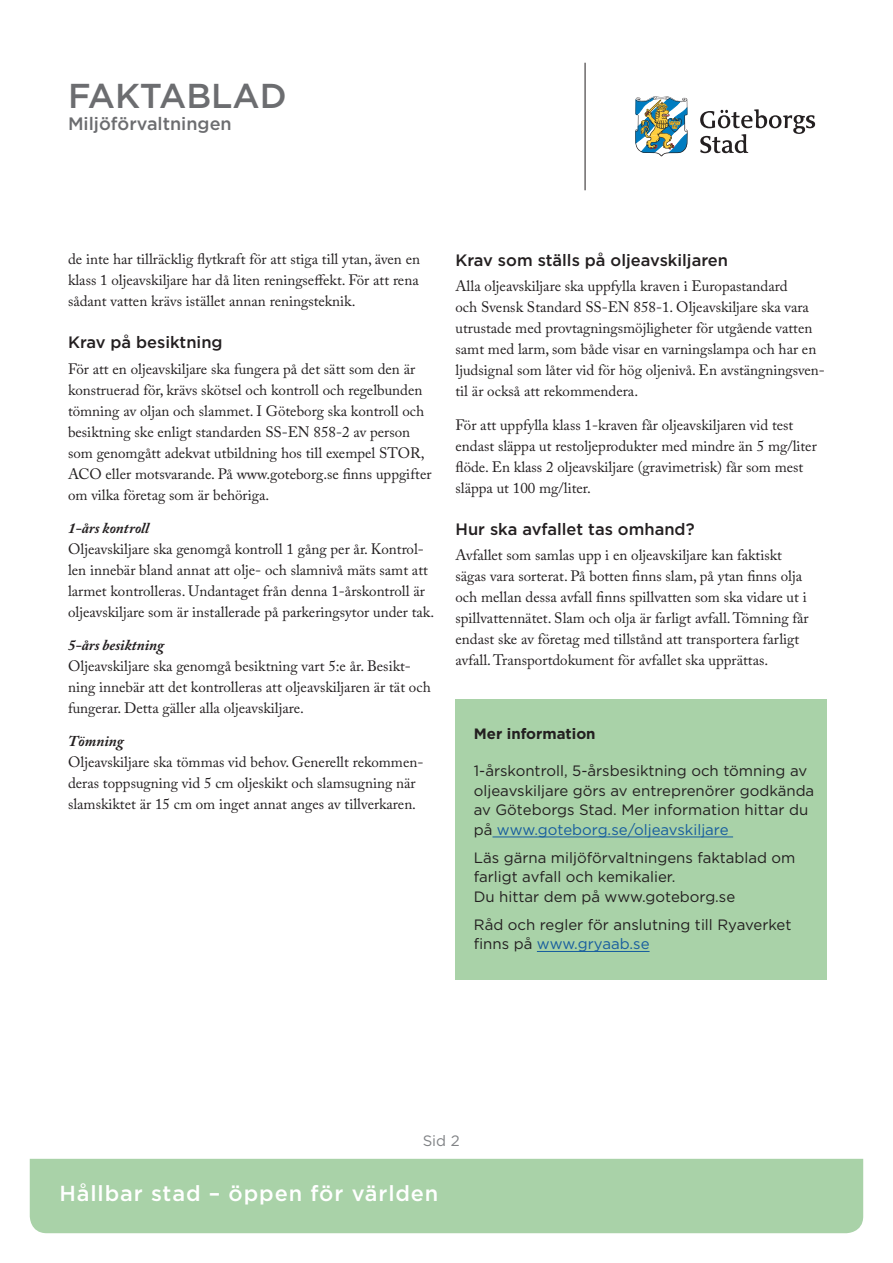
<style>
.page{position:relative;width:893px;height:1263px;background:#fff}
.page>*{position:absolute;margin:0;border:0;box-sizing:border-box;transform-origin:0 0}
.t1{font:500 34.5px "Gotham";color:#6c6d70}
.t2{font:500 21.75px "Gotham";letter-spacing:.04em;color:#fff}
.t3{font:500 18px "Gotham";color:#6c6d70}
.Mellanrubrik{font:500 16.5px "Gotham";color:#231f20}
.Brödtext_första_rade{font:15px/21px "Adobe Caslon Pro";color:#231f20}
.Textiruta{font:15px/19.5px "Gotham";color:#231f20}
.Brödtext_första_rade-2{font:italic 700 15px "Adobe Caslon Pro";color:#231f20}
.Tabelltext{font:700 15px "Gotham";color:#231f20}
.Brödtext{font:15px "Gotham";color:#808285}
.s1{color:#175d9e}
</style>
<div class="page">
<div style="left:30px;top:1159px;width:833px;height:74px;background:#a9d2a8"></div>
<div style="left:455px;top:699px;width:372px;height:281px;background:#a9d2a8"></div>
<hr style="left:492px;top:837px;width:241px;height:1px;background:#175d9e">
<hr style="left:537px;top:951px;width:113px;height:1px;background:#175d9e">
<hr style="left:585px;top:63px;width:1px;height:127px;background:#231f20">
<img style="left:635px;top:96px;width:52px;height:60px">
<svg style="left:700px;top:109px;width:115px;height:44px"></svg>
<h1 class="t1" style="left:68px;top:74px;width:220px">FAKTABLAD</h1>
<p class="t3" style="left:68px;top:112px;width:165px">Miljöförvaltningen</p>
<p class="Brödtext_första_rade" style="left:68px;top:248px;width:354px;text-align:justify">de inte har tillräcklig flytkraft för att stiga till ytan, även en klass 1 oljeavskiljare har då liten reningseffekt. För att rena sådant vatten krävs istället annan reningsteknik.</p>
<p class="Mellanrubrik" style="left:68px;top:332px;width:156px">Krav på besiktning</p>
<p class="Brödtext_första_rade" style="left:68px;top:358px;width:365px">För att en oljeavskiljare ska fungera på det sätt som den är konstruerad för, krävs skötsel och kontroll och regelbunden tömning av oljan och slammet. I Göteborg ska kontroll och besiktning ske enligt standarden SS-EN 858-2 av person som genomgått adekvat utbildning hos till exempel STOR, ACO eller motsvarande. På www.goteborg.se finns uppgifter om vilka företag som är behöriga.</p>
<p class="Brödtext_första_rade-2" style="left:68px;top:519px;width:83px">1-års kontroll</p>
<p class="Brödtext_första_rade" style="left:68px;top:538px;width:368px">Oljeavskiljare ska genomgå kontroll 1 gång per år. Kontrol&shy;len innebär bland annat att olje- och slamnivå mäts samt att larmet kontrolleras. Undantaget från denna 1-årskontroll är oljeavskiljare som är installerade på parkeringsytor under tak.</p>
<p class="Brödtext_första_rade-2" style="left:68px;top:636px;width:98px">5-års besiktning</p>
<p class="Brödtext_första_rade" style="left:68px;top:655px;width:364px">Oljeavskiljare ska genomgå besiktning vart 5:e år. Besikt&shy;ning innebär att det kontrolleras att oljeavskiljaren är tät och fungerar. Detta gäller alla oljeavskiljare.</p>
<p class="Brödtext_första_rade-2" style="left:68px;top:732px;width:57px">Tömning</p>
<p class="Brödtext_första_rade" style="left:68px;top:751px;width:357px">Oljeavskiljare ska tömmas vid behov. Generellt rekommen&shy;deras toppsugning vid 5 cm oljeskikt och slamsugning när slamskiktet är 15 cm om inget annat anges av tillverkaren.</p>
<p class="Mellanrubrik" style="left:455px;top:250px;width:274px">Krav som ställs på oljeavskiljaren</p>
<p class="Brödtext_första_rade" style="left:455px;top:276px;width:371px">Alla oljeavskiljare ska uppfylla kraven i Europastandard<br>och Svensk Standard SS-EN 858-1. Oljeavskiljare ska vara utrustade med provtagningsmöjligheter för utgående vatten samt med larm, som både visar en varningslampa och har en ljudsignal som låter vid för hög oljenivå. En avstängningsven&shy;til är också att rekommendera.</p>
<p class="Brödtext_första_rade" style="left:455px;top:414px;width:363px">För att uppfylla klass 1-kraven får oljeavskiljaren vid test endast släppa ut restoljeprodukter med mindre än 5 mg/liter flöde. En klass 2 oljeavskiljare (gravimetrisk) får som mest släppa ut 100 mg/liter.</p>
<p class="Mellanrubrik" style="left:455px;top:518px;width:241px">Hur ska avfallet tas omhand?</p>
<p class="Brödtext_första_rade" style="left:455px;top:544px;width:355px">Avfallet som samlas upp i en oljeavskiljare kan faktiskt sägas vara sorterat. På botten finns slam, på ytan finns olja och mellan dessa avfall finns spillvatten som ska vidare ut i spillvattennätet. Slam och olja är farligt avfall. Tömning får endast ske av företag med tillstånd att transportera farligt avfall. Transportdokument för avfallet ska upprättas.</p>
<p class="Tabelltext" style="left:474px;top:724px;width:123px">Mer information</p>
<p class="Textiruta" style="left:474px;top:761px;width:342px">1-årskontroll, 5-årsbesiktning och tömning av oljeavskiljare görs av entreprenörer godkända av Göteborgs Stad. Mer information hittar du på <span class="s1">www.goteborg.se/oljeavskiljare</span></p>
<p class="Textiruta" style="left:474px;top:847px;width:323px">Läs gärna miljöförvaltningens faktablad om farligt avfall och kemikalier.<br>Du hittar dem på www.goteborg.se</p>
<p class="Textiruta" style="left:474px;top:914px;width:319px">Råd och regler för anslutning till Ryaverket finns på <span class="s1">www.gryaab.se</span></p>
<p class="Brödtext" style="left:423px;top:1131px;width:38px">Sid 2</p>
<h2 class="t2" style="left:60px;top:1179px;width:380px">Hållbar stad – öppen för världen</h2>
</div>
